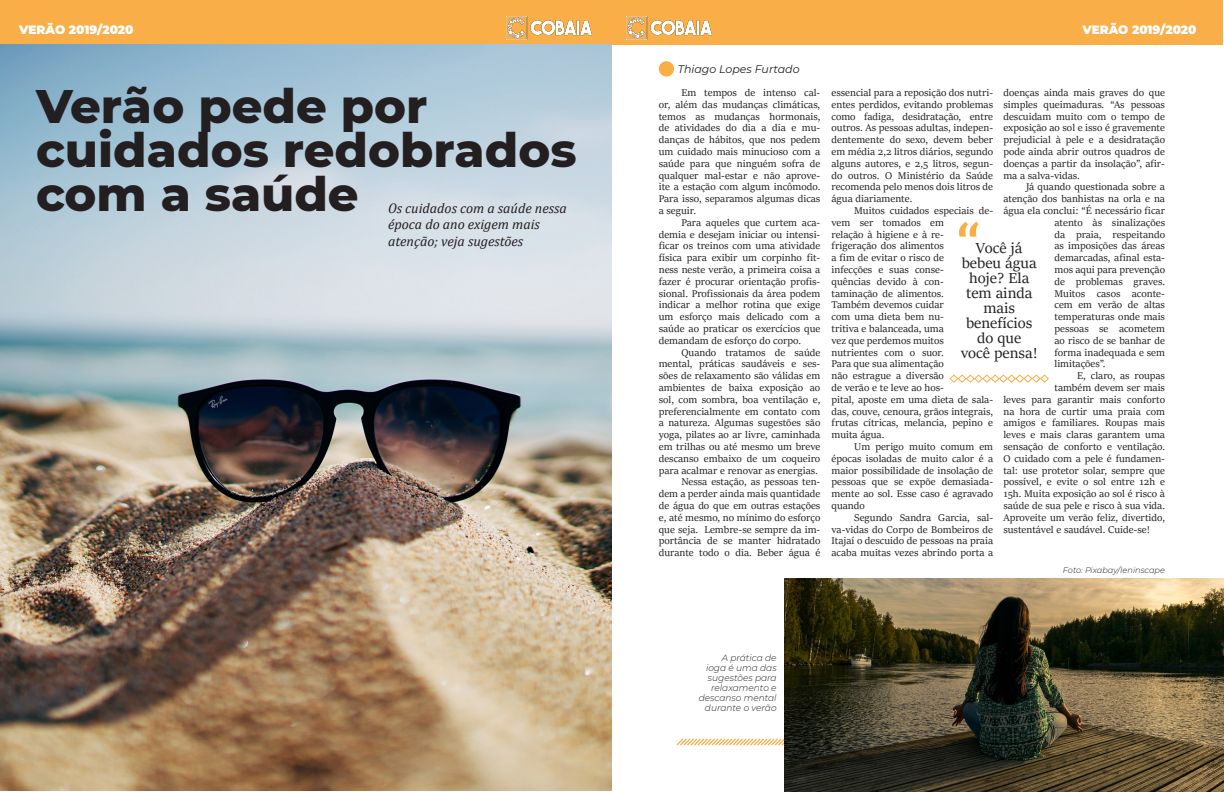
<style>
.page{position:relative;width:1224px;height:792px;background:#fff}
.page>*{position:absolute;margin:0;border:0;box-sizing:border-box;transform-origin:0 0}
.t1{font:700 60px "Cambria";color:#faae48}
.t2{font:800 48px/44px "Montserrat";color:#231f20}
.Texto{font:16px/15px "Sitka Heading";color:#231f20;text-align:center}
.t3{font:italic 14px/16.8px "Cambria";color:#231f20}
.t4{font:900 12px "Montserrat";color:#fff}
.t5{font:italic 11px "Montserrat";color:#231f20}
.t6{font:10.8px/11.8px "Sitka Heading";color:#231f20;text-align:justify}
.Texto-2{font:italic 300 9px/10px "Montserrat";color:#231f20;text-align:right}
.Texto-3{font:italic 300 8.2px "Montserrat";color:#231f20}
</style>
<div class="page">
<div style="left:612px;top:0;width:611px;height:44px;background:#faae48"></div>
<img style="left:627px;top:17px;width:85px;height:22px">
<div style="left:0;top:0;width:612px;height:44px;background:#faae48"></div>
<img style="left:507px;top:17px;width:85px;height:22px">
<svg style="left:676px;top:738px;width:108px;height:8px"></svg>
<div style="left:659px;top:61px;width:15px;height:16px;background:#faae48;border-radius:50%"></div>
<img style="left:784px;top:578px;width:440px;height:214px">
<img style="left:0;top:44px;width:612px;height:747px">
<svg style="left:949px;top:374px;width:100px;height:9px"></svg>
<p class="t4" style="left:19px;top:20px;width:116px">VERÃO 2019/2020</p>
<p class="t4" style="left:1082px;top:21px;width:116px">VERÃO 2019/2020</p>
<p class="t2" style="left:36px;top:81px;width:542px">Verão pede por cuidados redobrados com a saúde</p>
<p class="t3" style="left:388px;top:199px;width:180px">Os cuidados com a saúde nessa época do ano exigem mais atenção; veja sugestões</p>
<p class="t5" style="left:678px;top:61px;width:123px">Thiago Lopes Furtado</p>
<p class="t6" style="left:659px;top:86px;width:163px;text-indent:23px">Em tempos de intenso cal&shy;or, além das mudanças climáticas, temos as mudanças hormonais, de atividades do dia a dia e mu&shy;danças de hábitos, que nos pedem um cuidado mais minucioso com a saúde para que ninguém sofra de qualquer mal-estar e não aprove&shy;ite a estação com algum incômodo.<br>Para isso, separamos algumas dicas a seguir.</p>
<p class="t6" style="left:659px;top:216px;width:163px;text-indent:23px">Para aqueles que curtem aca&shy;demia e desejam iniciar ou intensi&shy;ficar os treinos com uma atividade física para exibir um corpinho fit&shy;ness neste verão, a primeira coisa a fazer é procurar orientação profis&shy;sional. Profissionais da área podem indicar a melhor rotina que exige um esforço mais delicado com a saúde ao praticar os exercícios que demandam de esforço do corpo.</p>
<p class="t6" style="left:659px;top:346px;width:163px;text-indent:23px">Quando tratamos de saúde mental, práticas saudáveis e ses&shy;sões de relaxamento são válidas em ambientes de baixa exposição ao sol, com sombra, boa ventilação e, preferencialmente em contato com a natureza. Algumas sugestões são yoga, pilates ao ar livre, caminhada em trilhas ou até mesmo um breve descanso embaixo de um coqueiro para acalmar e renovar as energias.</p>
<p class="t6" style="left:659px;top:476px;width:163px;text-indent:23px">Nessa estação, as pessoas ten&shy;dem a perder ainda mais quantidade de água do que em outras estações e, até mesmo, no mínimo do esforço que seja. Lembre-se sempre da im&shy;portância de se manter hidratado durante todo o dia. Beber água é</p>
<p class="t6" style="left:832px;top:86px;width:163px">essencial para a reposição dos nutri&shy;entes perdidos, evitando problemas como fadiga, desidratação, entre outros. As pessoas adultas, indepen&shy;dentemente do sexo, devem beber em média 2,2 litros diários, segundo alguns autores, e 2,5 litros, segun&shy;do outros. O Ministério da Saúde recomenda pelo menos dois litros de água diariamente.</p>
<p class="t6" style="left:832px;top:204px;width:163px;text-align:left;text-indent:23px">Muitos cuidados especiais de&shy;vem ser tomados em<br>relação à higiene e à re-<br>frigeração dos alimentos<br>a fim de evitar o risco de<br>infecções e suas conse-<br>quências devido à con-<br>taminação de alimentos.<br>Também devemos cuidar<br>com uma dieta bem nu-<br>tritiva e balanceada, uma<br>vez que perdemos muitos<br>nutrientes com o suor.<br>Para que sua alimentação<br>não estrague a diversão<br>de verão e te leve ao hos-<br>pital, aposte em uma dieta de sala&shy;das, couve, cenoura, grãos integrais, frutas cítricas, melancia, pepino e muita água.</p>
<p class="t6" style="left:832px;top:440px;width:163px;text-indent:23px">Um perigo muito comum em épocas isoladas de muito calor é a maior possibilidade de insolação de pessoas que se expõe demasiada&shy;mente ao sol. Esse caso é agravado quando</p>
<p class="t6" style="left:832px;top:511px;width:163px;text-indent:23px">Segundo Sandra Garcia, sal&shy;va-vidas do Corpo de Bombeiros de Itajaí o descuido de pessoas na praia acaba muitas vezes abrindo porta a</p>
<p class="t6" style="left:1003px;top:86px;width:163px">doenças ainda mais graves do que simples queimaduras. “As pessoas descuidam muito com o tempo de exposição ao sol e isso é gravemente prejudicial à pele e a desidratação pode ainda abrir outros quadros de doenças a partir da insolação”, afir&shy;ma a salva-vidas.</p>
<p class="t6" style="left:1026px;top:181px;width:140px">Já quando questionada sobre a</p>
<p class="t6" style="left:1003px;top:192px;width:163px">atenção dos banhistas na orla e na</p>
<p class="t6" style="left:1003px;top:204px;width:163px">água ela conclui: “É necessário ficar</p>
<p class="t6" style="left:1055px;top:216px;width:112px">atento às sinalizações</p>
<p class="t6" style="left:1055px;top:228px;width:112px">da praia, respeitando</p>
<p class="t6" style="left:1055px;top:240px;width:112px">as imposições das áreas</p>
<p class="t6" style="left:1055px;top:251px;width:112px">demarcadas, afinal esta-</p>
<p class="t6" style="left:1055px;top:263px;width:112px">mos aqui para prevenção</p>
<p class="t6" style="left:1055px;top:275px;width:112px">de problemas graves.</p>
<p class="t6" style="left:1055px;top:287px;width:112px">Muitos casos aconte-</p>
<p class="t6" style="left:1055px;top:299px;width:112px">cem em verão de altas</p>
<p class="t6" style="left:1055px;top:310px;width:112px">temperaturas onde mais</p>
<p class="t6" style="left:1055px;top:322px;width:112px">pessoas se acometem</p>
<p class="t6" style="left:1055px;top:334px;width:112px">ao risco de se banhar de</p>
<p class="t6" style="left:1055px;top:346px;width:112px">forma inadequada e sem</p>
<p class="t6" style="left:1055px;top:358px;width:53px">limitações”.</p>
<p class="t6" style="left:1077px;top:369px;width:89px">E, claro, as roupas</p>
<p class="t6" style="left:1055px;top:381px;width:112px">também devem ser mais</p>
<p class="t6" style="left:1003px;top:393px;width:163px">leves para garantir mais conforto</p>
<p class="t6" style="left:1003px;top:405px;width:163px">na hora de curtir uma praia com</p>
<p class="t6" style="left:1003px;top:417px;width:163px">amigos e familiares. Roupas mais</p>
<p class="t6" style="left:1003px;top:428px;width:163px">leves e mais claras garantem uma</p>
<p class="t6" style="left:1003px;top:440px;width:163px">sensação de conforto e ventilação.</p>
<p class="t6" style="left:1003px;top:452px;width:163px">O cuidado com a pele é fundamen-</p>
<p class="t6" style="left:1003px;top:464px;width:163px">tal: use protetor solar, sempre que</p>
<p class="t6" style="left:1003px;top:476px;width:163px">possível, e evite o sol entre 12h e</p>
<p class="t6" style="left:1003px;top:487px;width:163px">15h. Muita exposição ao sol é risco à</p>
<p class="t6" style="left:1003px;top:499px;width:163px">saúde de sua pele e risco à sua vida.</p>
<p class="t6" style="left:1003px;top:511px;width:163px">Aproveite um verão feliz, divertido,</p>
<p class="t6" style="left:1003px;top:523px;width:148px">sustentável e saudável. Cuide-se!</p>
<p class="t1" style="left:956px;top:202px;width:25px">“</p>
<p class="Texto" style="left:976px;top:240px;width:48px">Você já</p>
<p class="Texto" style="left:962px;top:255px;width:76px">bebeu água hoje? Ela</p>
<p class="Texto" style="left:966px;top:285px;width:68px">tem ainda mais benefícios</p>
<p class="Texto" style="left:977px;top:330px;width:46px">do que</p>
<p class="Texto" style="left:961px;top:345px;width:79px">você pensa!</p>
<p class="Texto-3" style="left:1063px;top:564px;width:104px">Foto: Pixabay/Ieninscape</p>
<p class="Texto-2" style="left:699px;top:653px;width:79px">A prática de<br>ioga é uma das sugestões para relaxamento e descanso mental durante o verão</p>
</div>
